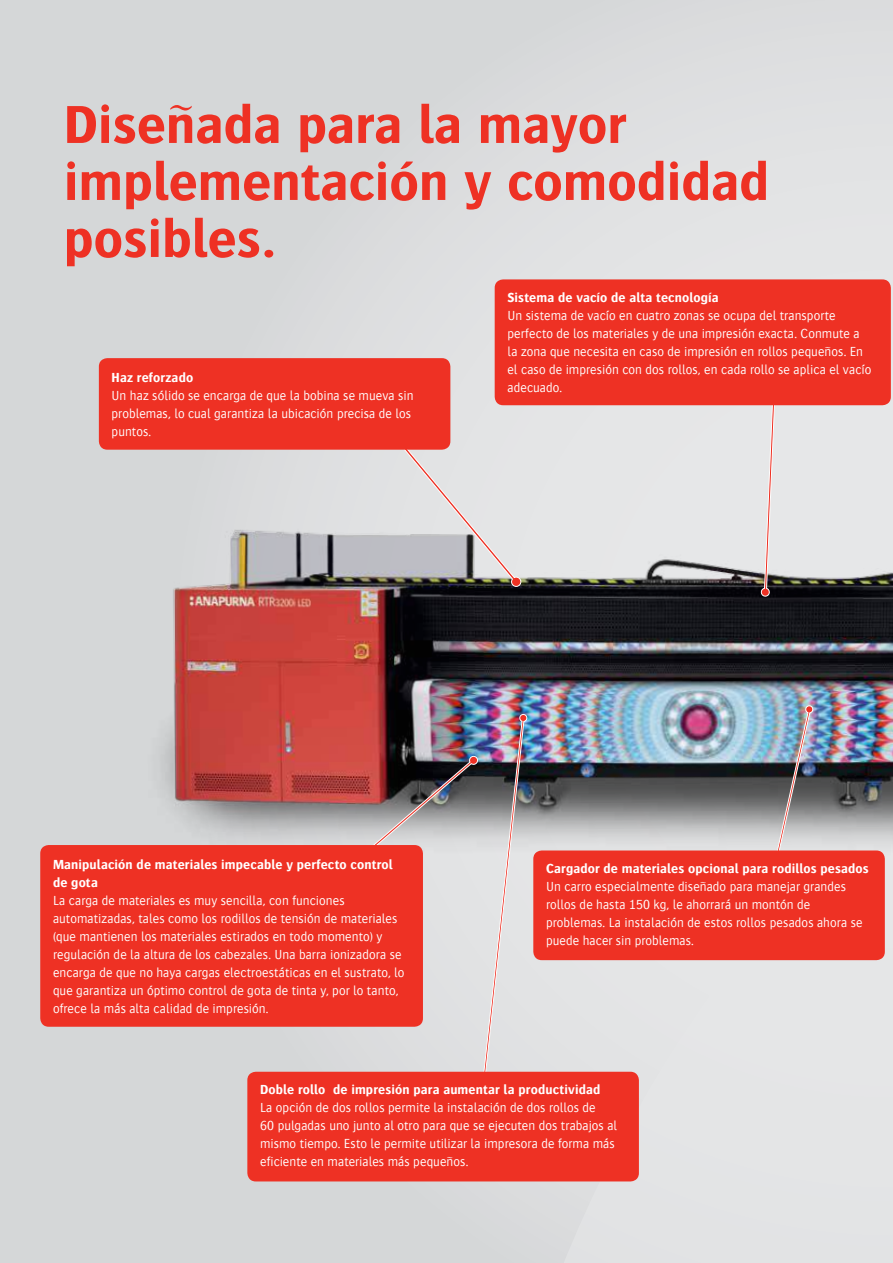
<style>
.page{position:relative;width:893px;height:1263px;background:#d5d7d8}
.page>*{position:absolute;margin:0;border:0;box-sizing:border-box;transform-origin:0 0}
.t1{font:700 55.5px/57px "Bosis For Agfa";color:#ee3124}
.t2{font:300 13.5px/18px "Bosis For Agfa";letter-spacing:.005em;color:#fff}
.t3{font:700 13.5px/18px "Bosis For Agfa";letter-spacing:.01em;color:#fff}
</style>
<div class="page">
<svg style="left:468px;top:927px;width:425px;height:336px;fill:#e4e4e6"></svg>
<img style="left:161px;top:154px;width:732px;height:773px">
<svg style="left:391px;top:432px;width:131px;height:155px"></svg>
<img style="left:762px;top:704px;width:52px;height:146px">
<svg style="left:760px;top:405px;width:17px;height:193px;background:#d8caca"></svg>
<div style="left:40px;top:845px;width:383px;height:182px;background:#ee3124;border-radius:9px"></div>
<div style="left:495px;top:279px;width:396px;height:126px;background:#ee3124;border-radius:9px"></div>
<div style="left:533px;top:850px;width:352px;height:110px;background:#ee3124;border-radius:9px"></div>
<div style="left:99px;top:358px;width:351px;height:92px;background:#ee3124;border-radius:9px"></div>
<img style="left:347px;top:713px;width:181px;height:359px">
<div style="left:247px;top:1072px;width:392px;height:109px;background:#ee3124;border-radius:9px"></div>
<h1 class="t1" style="left:64px;top:95px;width:707px">Diseñada para la mayor implementación y comodidad posibles.</h1>
<p class="t3" style="left:112px;top:368px;width:83px">Haz reforzado</p>
<p class="t2" style="left:112px;top:386px;width:303px">Un haz sólido se encarga de que la bobina se mueva sin problemas, lo cual garantiza la ubicación precisa de los puntos.</p>
<p class="t3" style="left:507px;top:288px;width:213px">Sistema de vacío de alta tecnología</p>
<p class="t2" style="left:507px;top:306px;width:365px">Un sistema de vacío en cuatro zonas se ocupa del transporte perfecto de los materiales y de una impresión exacta. Conmute a la zona que necesita en caso de impresión en rollos pequeños. En el caso de impresión con dos rollos, en cada rollo se aplica el vacío adecuado.</p>
<p class="t3" style="left:53px;top:855px;width:341px">Manipulación de materiales impecable y perfecto control de gota</p>
<p class="t2" style="left:53px;top:891px;width:353px">La carga de materiales es muy sencilla, con funciones automatizadas, tales como los rodillos de tensión de materiales (que mantienen los materiales estirados en todo momento) y regulación de la altura de los cabezales. Una barra ionizadora se encarga de que no haya cargas electroestáticas en el sustrato, lo que garantiza un óptimo control de gota de tinta y, por lo tanto, ofrece la más alta calidad de impresión.</p>
<p class="t3" style="left:546px;top:859px;width:324px">Cargador de materiales opcional para rodillos pesados</p>
<p class="t2" style="left:546px;top:877px;width:318px">Un carro especialmente diseñado para manejar grandes rollos de hasta 150 kg, le ahorrará un montón de problemas. La instalación de estos rollos pesados ahora se puede hacer sin problemas.</p>
<p class="t3" style="left:260px;top:1080px;width:342px">Doble rollo de impresión para aumentar la productividad</p>
<p class="t2" style="left:260px;top:1098px;width:359px">La opción de dos rollos permite la instalación de dos rollos de<br>60 pulgadas uno junto al otro para que se ejecuten dos trabajos al mismo tiempo. Esto le permite utilizar la impresora de forma más eficiente en materiales más pequeños.</p>
</div>
